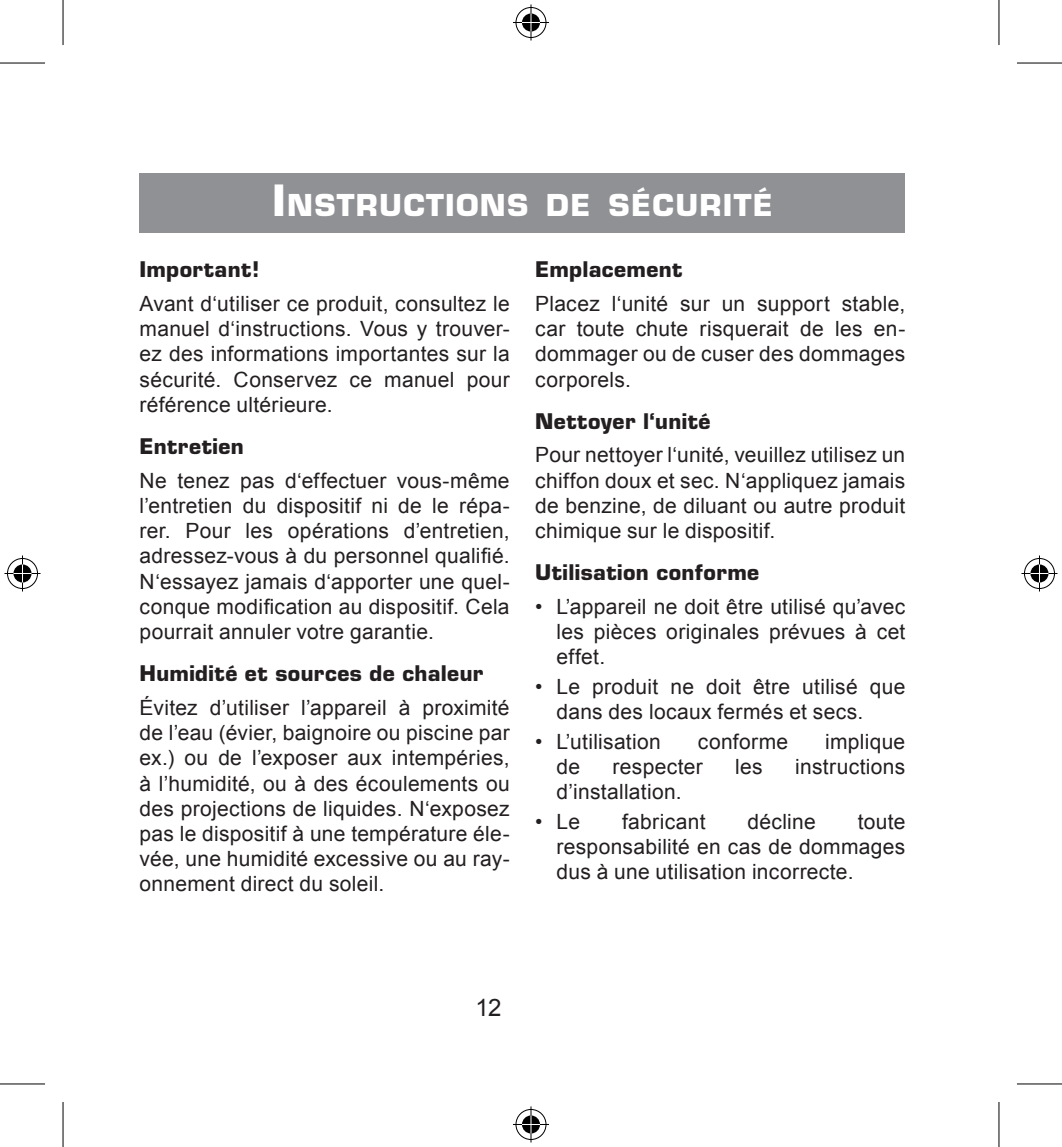
<style>
.page{position:relative;width:1062px;height:1147px;background:#fff}
.page>*{position:absolute;margin:0;border:0;box-sizing:border-box;transform-origin:0 0}
.t1{font:700 29.4px "Eurostile";letter-spacing:.045em;color:#fff}
.t2{font:24px "Arial";color:#231f20}
.t3{font:21px/25.2px "Arial";letter-spacing:.015em;color:#231f20;text-align:justify}
.t4{font:700 21px "Eurostile";letter-spacing:.02em;color:#231f20}
.s1{font-size:42px}
</style>
<div class="page">
<div style="left:140px;top:174px;width:765px;height:59px;background:#8f9194"></div>
<hr style="left:0;top:62px;width:45px;height:2px;background:#000">
<hr style="left:1016px;top:62px;width:45px;height:2px;background:#000">
<hr style="left:0;top:1083px;width:45px;height:1px;background:#000">
<hr style="left:1016px;top:1083px;width:45px;height:1px;background:#000">
<hr style="left:62px;top:0;width:2px;height:45px;background:#000">
<hr style="left:62px;top:1101px;width:2px;height:45px;background:#000">
<hr style="left:998px;top:0;width:1px;height:45px;background:#000">
<hr style="left:998px;top:1101px;width:1px;height:45px;background:#000">
<div style="left:514px;top:6px;width:34px;height:33px;border:4px solid #fff;border-radius:50%"></div>
<hr style="left:513px;top:21px;width:36px;height:3px;background:#fff">
<svg style="left:529px;top:4px;width:4px;height:36px"></svg>
<div style="left:520px;top:12px;width:22px;height:21px;border:4px solid #fff;border-radius:50%"></div>
<div style="left:515px;top:7px;width:31px;height:31px;border:1px solid #000;border-radius:50%"></div>
<hr style="left:513px;top:22px;width:36px;height:1px;background:#000">
<hr style="left:530px;top:4px;width:1px;height:36px;background:#000">
<svg style="left:522px;top:13px;width:18px;height:18px"></svg>
<div style="left:514px;top:1107px;width:34px;height:34px;border:4px solid #fff;border-radius:50%"></div>
<svg style="left:513px;top:1122px;width:36px;height:4px"></svg>
<svg style="left:529px;top:1106px;width:4px;height:36px"></svg>
<div style="left:520px;top:1113px;width:22px;height:22px;border:4px solid #fff;border-radius:50%"></div>
<div style="left:515px;top:1109px;width:31px;height:30px;border:1px solid #000;border-radius:50%"></div>
<hr style="left:513px;top:1123px;width:36px;height:1px;background:#000">
<hr style="left:530px;top:1106px;width:1px;height:36px;background:#000">
<svg style="left:522px;top:1115px;width:18px;height:18px"></svg>
<div style="left:6px;top:556px;width:33px;height:34px;border:4px solid #fff;border-radius:50%"></div>
<hr style="left:4px;top:571px;width:36px;height:4px;background:#fff">
<hr style="left:21px;top:555px;width:3px;height:36px;background:#fff">
<div style="left:12px;top:562px;width:21px;height:22px;border:4px solid #fff;border-radius:50%"></div>
<div style="left:7px;top:558px;width:31px;height:31px;border:1px solid #000;border-radius:50%"></div>
<hr style="left:4px;top:573px;width:36px;height:1px;background:#000">
<hr style="left:22px;top:555px;width:1px;height:36px;background:#000">
<svg style="left:14px;top:564px;width:18px;height:18px"></svg>
<div style="left:1022px;top:556px;width:34px;height:34px;border:4px solid #fff;border-radius:50%"></div>
<hr style="left:1021px;top:571px;width:36px;height:4px;background:#fff">
<svg style="left:1037px;top:555px;width:4px;height:36px"></svg>
<div style="left:1028px;top:562px;width:22px;height:22px;border:4px solid #fff;border-radius:50%"></div>
<div style="left:1024px;top:558px;width:30px;height:31px;border:1px solid #000;border-radius:50%"></div>
<hr style="left:1021px;top:573px;width:36px;height:1px;background:#000">
<hr style="left:1038px;top:555px;width:1px;height:36px;background:#000">
<svg style="left:1030px;top:564px;width:18px;height:18px"></svg>
<h1 class="t1" style="left:272px;top:187px;width:502px"><span class="s1">I</span>NSTRUCTIONS DE SÉCURITÉ</h1>
<p class="t4" style="left:140px;top:256px;width:121px">Important!</p>
<p class="t3" style="left:140px;top:291px;width:371px">Avant d‘utiliser ce produit, consultez le manuel d‘instructions. Vous y trouver&shy;ez des informations importantes sur la sécurité. Conservez ce manuel pour référence ultérieure.</p>
<p class="t4" style="left:140px;top:433px;width:106px">Entretien</p>
<p class="t3" style="left:140px;top:468px;width:371px">Ne tenez pas d‘effectuer vous-même l’entretien du dispositif ni de le répa&shy;rer. Pour les opérations d’entretien, adressez-vous à du personnel qualifié.<br>N‘essayez jamais d‘apporter une quel&shy;conque modification au dispositif. Cela pourrait annuler votre garantie.</p>
<p class="t4" style="left:140px;top:660px;width:345px">Humidité et sources de chaleur</p>
<p class="t3" style="left:140px;top:695px;width:371px">Évitez d’utiliser l’appareil à proximité de l’eau (évier, baignoire ou piscine par ex.) ou de l’exposer aux intempéries, à l’humidité, ou à des écoulements ou des projections de liquides. N‘exposez pas le dispositif à une température éle&shy;vée, une humidité excessive ou au ray&shy;onnement direct du soleil.</p>
<p class="t4" style="left:535px;top:256px;width:149px">Emplacement</p>
<p class="t3" style="left:535px;top:291px;width:371px">Placez l‘unité sur un support stable, car toute chute risquerait de les en&shy;dommager ou de cuser des dommages corporels.</p>
<p class="t4" style="left:535px;top:408px;width:177px">Nettoyer l‘unité</p>
<p class="t3" style="left:535px;top:443px;width:371px">Pour nettoyer l‘unité, veuillez utilisez un chiffon doux et sec. N‘appliquez jamais de benzine, de diluant ou autre produit chimique sur le dispositif.</p>
<p class="t4" style="left:535px;top:559px;width:225px">Utilisation conforme</p>
<p class="t3" style="left:556px;top:594px;width:350px;text-indent:-21px">• L’appareil ne doit être utilisé qu’avec les pièces originales prévues à cet effet.</p>
<p class="t3" style="left:556px;top:674px;width:350px;text-indent:-21px">• Le produit ne doit être utilisé que dans des locaux fermés et secs.</p>
<p class="t3" style="left:535px;top:729px;width:127px">• L’utilisation</p>
<p class="t3" style="left:697px;top:729px;width:92px">conforme</p>
<p class="t3" style="left:825px;top:729px;width:82px">implique</p>
<p class="t3" style="left:556px;top:754px;width:25px">de</p>
<p class="t3" style="left:612px;top:754px;width:92px">respecter</p>
<p class="t3" style="left:735px;top:754px;width:29px">les</p>
<p class="t3" style="left:795px;top:754px;width:112px">instructions</p>
<p class="t3" style="left:556px;top:779px;width:127px">d’installation.</p>
<p class="t3" style="left:535px;top:808px;width:46px">• Le</p>
<p class="t3" style="left:622px;top:808px;width:85px">fabricant</p>
<p class="t3" style="left:747px;top:808px;width:70px">décline</p>
<p class="t3" style="left:556px;top:808px;width:350px;text-indent:301px">toute responsabilité en cas de dommages dus à une utilisation incorrecte.</p>
<p class="t2" style="left:475px;top:992px;width:27px">12</p>
</div>
